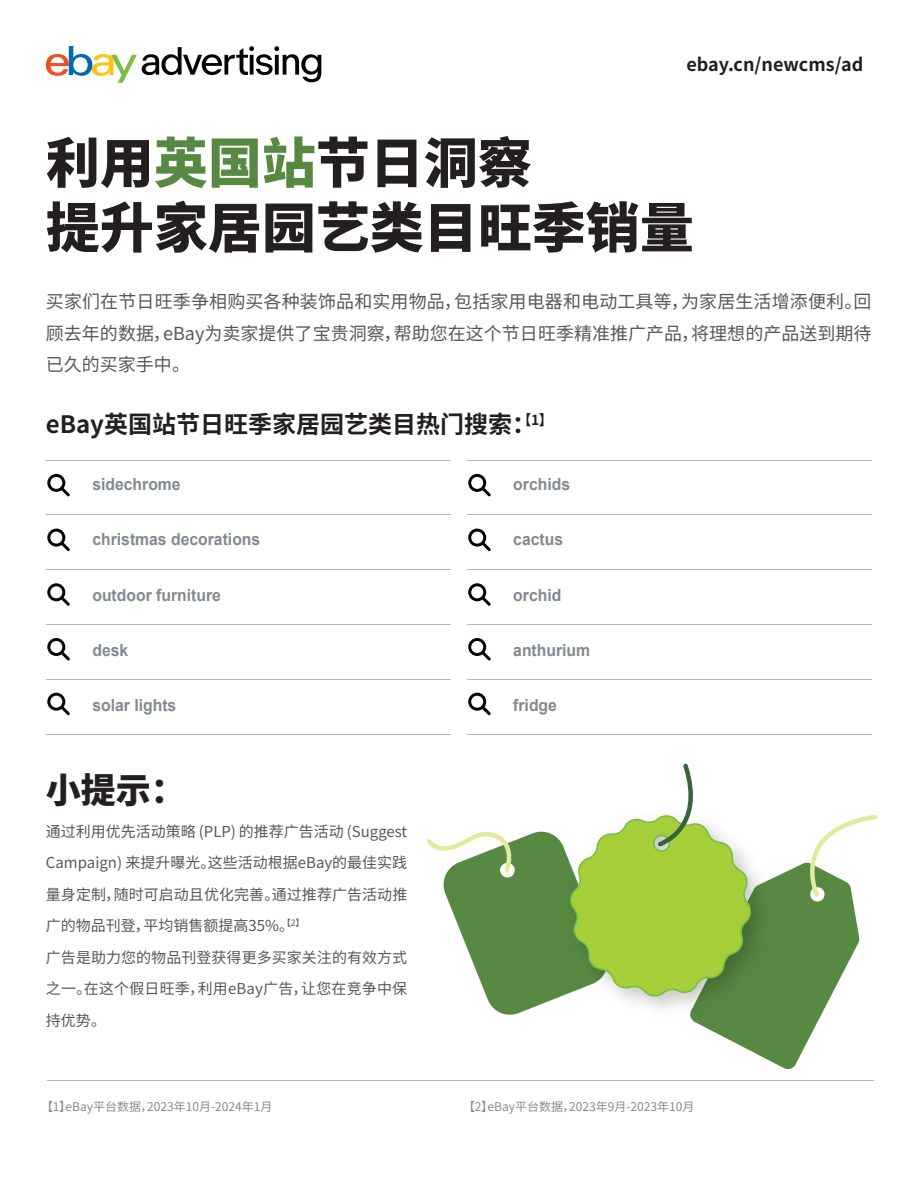
<style>
.page{position:relative;width:918px;height:1188px;background:#fff}
.page>*{position:absolute;margin:0;border:0;box-sizing:border-box;transform-origin:0 0}
.t1{font:800 54px/64.8px "Source Han Sans CN";color:#231f20}
.t2{font:800 34.95px "Source Han Sans CN";color:#231f20}
.t3{font:700 24px "Source Han Sans CN";color:#231f20}
.t4{font:18px/31.5px "Source Han Sans CN";color:#57585a;text-align:justify}
.t5{font:700 18px "Source Han Sans CN";color:#231f20}
.t6{font:700 16.65px "Arial";color:#838992;scale:.95 1}
.t7{font:15px/31.5px "Source Han Sans CN";color:#57585a}
.t8{font:12px "Source Han Sans CN";color:#868b93}
.s1{color:#578943}
</style>
<div class="page">
<svg style="left:427px;top:763px;width:451px;height:307px"></svg>
<svg style="left:47px;top:474px;width:23px;height:23px"></svg>
<svg style="left:47px;top:529px;width:23px;height:22px"></svg>
<svg style="left:47px;top:583px;width:23px;height:23px"></svg>
<svg style="left:47px;top:638px;width:23px;height:23px"></svg>
<svg style="left:47px;top:693px;width:23px;height:22px"></svg>
<hr style="left:47px;top:460px;width:404px;height:1px;background:#b1b5bb">
<hr style="left:47px;top:515px;width:404px;height:1px;background:#b1b5bb">
<hr style="left:47px;top:569px;width:404px;height:1px;background:#b1b5bb">
<hr style="left:47px;top:624px;width:404px;height:1px;background:#b1b5bb">
<hr style="left:47px;top:679px;width:404px;height:1px;background:#b1b5bb">
<hr style="left:47px;top:734px;width:404px;height:1px;background:#b1b5bb">
<hr style="left:467px;top:460px;width:404px;height:1px;background:#b1b5bb">
<hr style="left:467px;top:515px;width:404px;height:1px;background:#b1b5bb">
<hr style="left:467px;top:569px;width:404px;height:1px;background:#b1b5bb">
<hr style="left:467px;top:624px;width:404px;height:1px;background:#b1b5bb">
<hr style="left:467px;top:679px;width:404px;height:1px;background:#b1b5bb">
<hr style="left:467px;top:734px;width:404px;height:1px;background:#b1b5bb">
<svg style="left:468px;top:474px;width:23px;height:23px"></svg>
<svg style="left:468px;top:529px;width:23px;height:22px"></svg>
<svg style="left:468px;top:583px;width:23px;height:23px"></svg>
<svg style="left:468px;top:638px;width:23px;height:23px"></svg>
<svg style="left:468px;top:693px;width:23px;height:22px"></svg>
<svg style="left:46px;top:46px;width:275px;height:37px"></svg>
<hr style="left:47px;top:1081px;width:826px;height:1px;background:#b1b5bb">
<p class="t5" style="left:686px;top:54px;width:179px">ebay.cn/newcms/ad</p>
<h1 class="t1" style="left:46px;top:132px;width:649px">利用<span class="s1">英国站</span>节日洞察<br>提升家居园艺类目旺季销量</h1>
<p class="t4" style="left:46px;top:286px;width:827px">买家们在节日旺季争相购买各种装饰品和实用物品，包括家用电器和电动工具等，为家居生活增添便利。回顾去年的数据，eBay为卖家提供了宝贵洞察，帮助您在这个节日旺季精准推广产品，将理想的产品送到期待已久的买家手中。</p>
<h3 class="t3" style="left:46px;top:410px;width:509px">eBay英国站节日旺季家居园艺类目热门搜索：<sup>【1】</sup></h3>
<p class="t6" style="left:92px;top:473px;width:95px">sidechrome</p>
<p class="t6" style="left:513px;top:473px;width:61px">orchids</p>
<p class="t6" style="left:92px;top:529px;width:178px">christmas decorations</p>
<p class="t6" style="left:513px;top:529px;width:54px">cactus</p>
<p class="t6" style="left:92px;top:584px;width:137px">outdoor furniture</p>
<p class="t6" style="left:513px;top:584px;width:52px">orchid</p>
<p class="t6" style="left:92px;top:639px;width:39px">desk</p>
<p class="t6" style="left:513px;top:639px;width:83px">anthurium</p>
<p class="t6" style="left:92px;top:694px;width:90px">solar lights</p>
<p class="t6" style="left:513px;top:694px;width:48px">fridge</p>
<h2 class="t2" style="left:46px;top:770px;width:141px">小提示：</h2>
<p class="t7" style="left:46px;top:816px;width:363px">通过利用优先活动策略 (PLP) 的推荐广告活动 (Suggest<br>Campaign) 来提升曝光。这些活动根据eBay的最佳实践量身定制，随时可启动且优化完善。通过推荐广告活动推广的物品刊登，平均销售额提高35%。<sup>【2】<br></sup>广告是助力您的物品刊登获得更多买家关注的有效方式之一。在这个假日旺季，利用eBay广告，让您在竞争中保持优势。</p>
<p class="t8" style="left:41px;top:1100px;width:233px">【1】eBay平台数据，2023年10月-2024年1月</p>
<p class="t8" style="left:463px;top:1100px;width:233px">【2】eBay平台数据，2023年9月-2023年10月</p>
</div>
